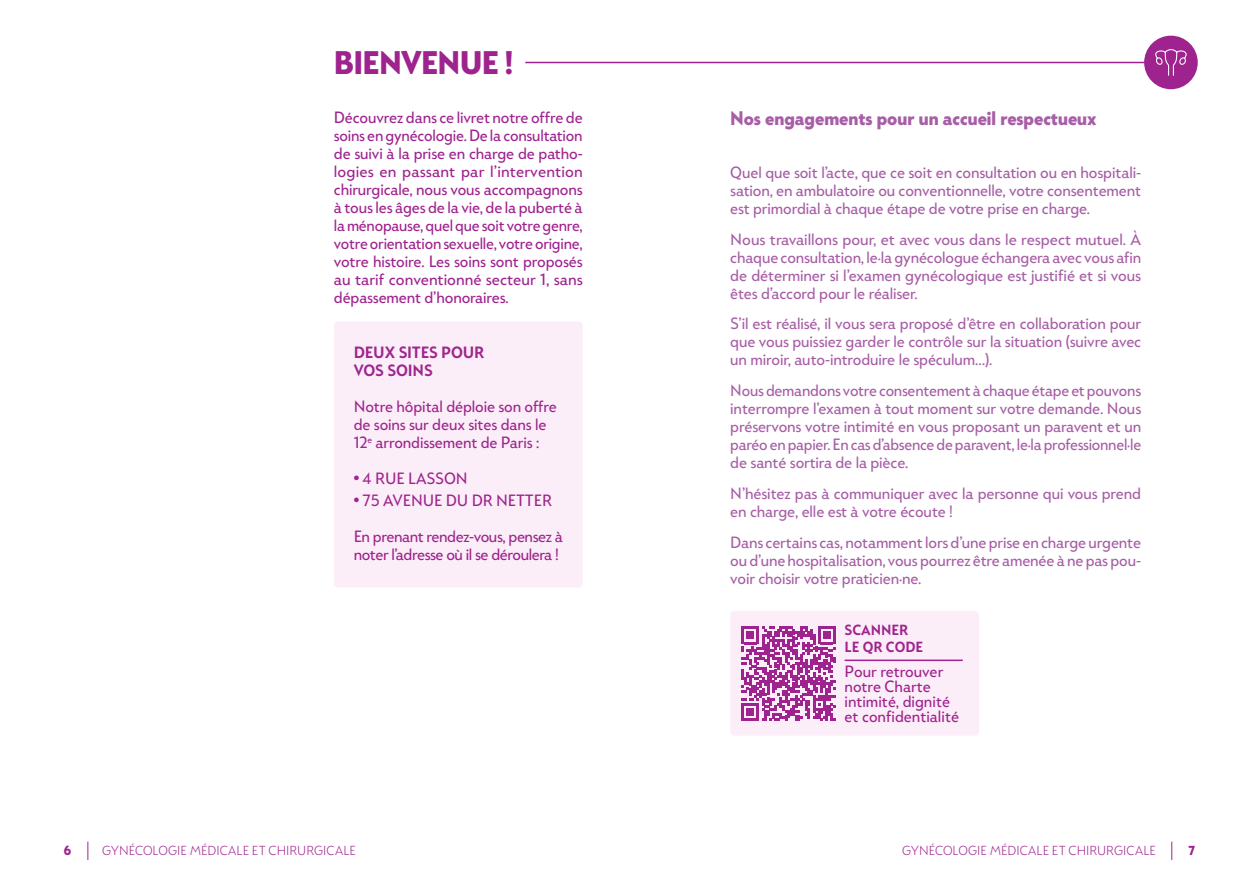
<style>
.page{position:relative;width:1259px;height:893px;background:#fff}
.page>*{position:absolute;margin:0;border:0;box-sizing:border-box;transform-origin:0 0}
.TITRE_2{font:700 30px "Mack";letter-spacing:-.02em;color:#9f238e}
.t1{font:700 18px "Mack";color:#a75ea6}
.t2{font:15px/18px "Mack";letter-spacing:-.005em;color:#a75ea6;text-align:justify}
.t3{font:15px/18px "Mack";letter-spacing:-.005em;color:#9f238e;text-align:justify}
.t4{font:15px/18px "Mack";letter-spacing:-.005em;color:#9e268e}
.t5{font:15px/18px "Mack";letter-spacing:-.025em;color:#9f238e}
.t6{font:600 15px/18px "Mack";letter-spacing:-.01em;color:#9e268e}
.t7{font:600 13.5px/16.2px "Mack";color:#9f238e}
.t8{font:300 12px "Mack";color:#9f238e}
.t9{font:700 12px "Mack";color:#9f238e}
.s1{font-weight:700}
.s2{color:#9e268e}
</style>
<div class="page">
<svg style="left:1171px;top:842px;width:1px;height:18px"></svg>
<svg style="left:87px;top:842px;width:1px;height:18px"></svg>
<hr style="left:525px;top:62px;width:670px;height:1px;background:#9f238e">
<div style="left:1144px;top:36px;width:53px;height:53px;background:#9f238e;border-radius:50%"></div>
<svg style="left:1155px;top:49px;width:32px;height:27px"></svg>
<div style="left:334px;top:321px;width:249px;height:266px;background:#fceef8;border-radius:4px"></div>
<div style="left:730px;top:611px;width:249px;height:125px;background:#fceef8;border-radius:4px"></div>
<hr style="left:844px;top:660px;width:118px;height:1px;background:#9f238e">
<svg style="left:741px;top:626px;width:94px;height:95px"></svg>
<p class="TITRE_2" style="left:334px;top:43px;width:181px">BIENVENUE !</p>
<p class="t3" style="left:334px;top:109px;width:250px">Découvrez dans ce livret notre offre de soins en gynécologie. De la consultation de suivi à la prise en charge de patho&shy;logies en passant par l’intervention chirurgicale, nous vous accompagnons à tous les âges de la vie, de la puberté à la ménopause, quel que soit votre genre, votre orientation sexuelle, votre origine, votre histoire. Les soins sont proposés au tarif conventionné secteur 1, sans dépassement d’honoraires.</p>
<p class="t6" style="left:354px;top:344px;width:132px">DEUX SITES POUR<br>VOS SOINS</p>
<p class="t4" style="left:354px;top:398px;width:205px">Notre hôpital déploie son offre de soins sur deux sites dans le<br>12<sup>e</sup> arrondissement de Paris :</p>
<p class="t4" style="left:354px;top:470px;width:115px"><span class="s1">•</span> 4 RUE LASSON</p>
<p class="t4" style="left:354px;top:492px;width:200px"><span class="s1">•</span> 75 AVENUE DU DR NETTER</p>
<p class="t5" style="left:354px;top:528px;width:210px"><span class="s2">En prenant rendez-vous, pensez à </span>noter l’adresse où il se déroulera !</p>
<p class="t1" style="left:730px;top:107px;width:368px">Nos engagements pour un accueil respectueux</p>
<p class="t2" style="left:730px;top:163px;width:412px">Quel que soit l’acte, que ce soit en consultation ou en hospitali&shy;sation, en ambulatoire ou conventionnelle, votre consentement est primordial à chaque étape de votre prise en charge.</p>
<p class="t2" style="left:730px;top:230px;width:412px">Nous travaillons pour, et avec vous dans le respect mutuel. À chaque consultation, le·la gynécologue échangera avec vous afin de déterminer si l’examen gynécologique est justifié et si vous êtes d’accord pour le réaliser.</p>
<p class="t2" style="left:730px;top:315px;width:412px">S’il est réalisé, il vous sera proposé d’être en collaboration pour que vous puissiez garder le contrôle sur la situation (suivre avec un miroir, auto-introduire le spéculum…).</p>
<p class="t2" style="left:730px;top:382px;width:412px">Nous demandons votre consentement à chaque étape et pouvons interrompre l’examen à tout moment sur votre demande. Nous préservons votre intimité en vous proposant un paravent et un paréo en papier. En cas d’absence de paravent, le·la professionnel·le de santé sortira de la pièce.</p>
<p class="t2" style="left:730px;top:484px;width:412px">N’hésitez pas à communiquer avec la personne qui vous prend en charge, elle est à votre écoute !</p>
<p class="t2" style="left:730px;top:533px;width:412px">Dans certains cas, notamment lors d’une prise en charge urgente ou d’une hospitalisation, vous pourrez être amenée à ne pas pou&shy;voir choisir votre praticien·ne.</p>
<p class="t7" style="left:844px;top:622px;width:80px">SCANNER<br>LE QR CODE</p>
<p class="t3" style="left:844px;top:664px;width:116px;line-height:15px;text-align:left">Pour retrouver notre Charte intimité, dignité et confidentialité</p>
<p class="t9" style="left:64px;top:843px;width:9px">6</p>
<p class="t8" style="left:102px;top:843px;width:255px">GYNÉCOLOGIE MÉDICALE ET CHIRURGICALE</p>
<p class="t8" style="left:902px;top:843px;width:255px">GYNÉCOLOGIE MÉDICALE ET CHIRURGICALE</p>
<p class="t9" style="left:1188px;top:843px;width:8px">7</p>
</div>
